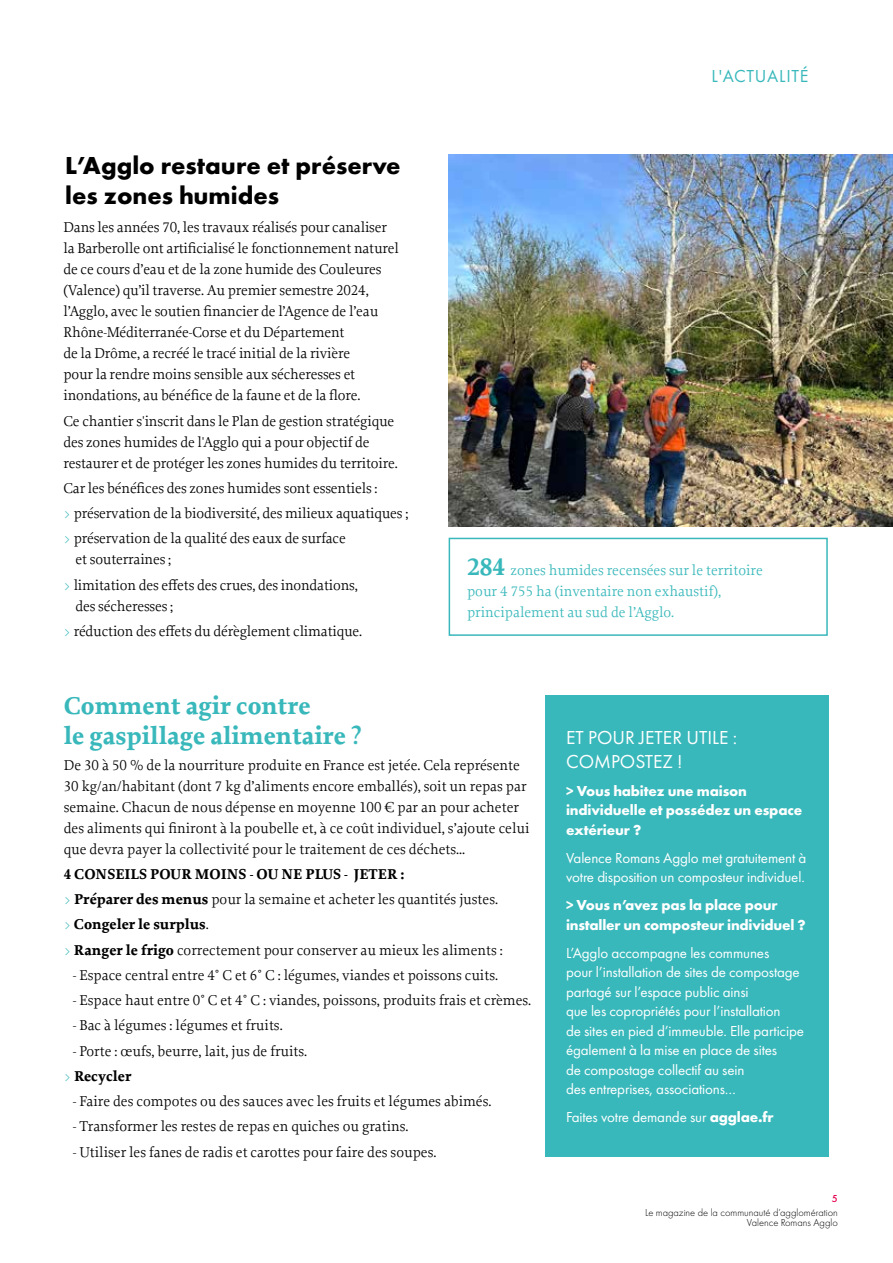
<style>
.page{position:relative;width:893px;height:1263px;background:#fff}
.page>*{position:absolute;margin:0;border:0;box-sizing:border-box;transform-origin:0 0}
.t1{font:700 25.5px/30.6px "Proforma";color:#39b8bb}
.t2{font:700 25.5px/30.6px "Futura PT";color:#000}
.t3{font:19.5px/23.4px "Futura PT";color:#fff}
.t4{font:18px "Futura PT";letter-spacing:.04em;color:#39b8bb}
.t5{font:15px/21px "Proforma";letter-spacing:-.01em;color:#000}
.t6{font:15px/19.5px "Futura PT";letter-spacing:-.01em;color:#fff}
.t7{font:700 15px/19.5px "Futura PT";letter-spacing:-.01em;color:#fff}
.t8{font:15px/21px "Proforma";color:#39b8bb}
.t9{font:300 10.5px/10.5px "Futura PT";color:#000;text-align:right}
.t10{font:500 10.5px "Futura PT";color:#e5004f}
.s1{color:#39b8bb}
.s2{font-weight:700;font-size:25.5px}
.s3{font-weight:700}
</style>
<div class="page">
<img style="left:448px;top:155px;width:445px;height:371px">
<div style="left:449px;top:538px;width:379px;height:98px;border:2px solid #39b8bb"></div>
<div style="left:545px;top:695px;width:283px;height:462px;background:#39b8bb"></div>
<h1 class="t2" style="left:65px;top:149px;width:337px">L’Agglo restaure et préserve les zones humides</h1>
<p class="t5" style="left:63px;top:217px;width:337px">Dans les années 70, les travaux réalisés pour canaliser la Barberolle ont artificialisé le fonctionnement naturel de ce cours d’eau et de la zone humide des Couleures (Valence) qu’il traverse. Au premier semestre 2024, l’Agglo, avec le soutien financier de l’Agence de l’eau Rhône-Méditerranée-Corse et du Département<br>de la Drôme, a recréé le tracé initial de la rivière<br>pour la rendre moins sensible aux sécheresses et inondations, au bénéfice de la faune et de la flore.</p>
<p class="t5" style="left:63px;top:410px;width:336px">Ce chantier s'inscrit dans le Plan de gestion stratégique des zones humides de l'Agglo qui a pour objectif de restaurer et de protéger les zones humides du territoire.</p>
<p class="t5" style="left:63px;top:475px;width:346px;line-height:25.2px">Car les bénéfices des zones humides sont essentiels :<br><span class="s1">&gt;</span> préservation de la biodiversité, des milieux aquatiques ; <span class="s1">&gt;</span> préservation de la qualité des eaux de surface</p>
<p class="t5" style="left:63px;top:547px;width:296px;line-height:25.2px;text-indent:12px">et souterraines ;<br><span class="s1">&gt;</span> limitation des effets des crues, des inondations,</p>
<p class="t5" style="left:63px;top:593px;width:300px;line-height:25.2px;text-indent:12px">des sécheresses ;<br><span class="s1">&gt;</span> réduction des effets du dérèglement climatique.</p>
<p class="t4" style="left:712px;top:65px;width:98px">L'ACTUALITÉ</p>
<p class="t8" style="left:467px;top:560px;width:297px"><span class="s2">284</span> zones humides recensées sur le territoire pour 4 755 ha (inventaire non exhaustif), principalement au sud de l’Agglo.</p>
<h1 class="t1" style="left:64px;top:690px;width:299px">Comment agir contre<br>le gaspillage alimentaire ?</h1>
<p class="t5" style="left:64px;top:754px;width:467px">De 30 à 50 % de la nourriture produite en France est jetée. Cela représente 30 kg/an/habitant (dont 7 kg d’aliments encore emballés), soit un repas par semaine. Chacun de nous dépense en moyenne 100 € par an pour acheter des aliments qui finiront à la poubelle et, à ce coût individuel, s’ajoute celui que devra payer la collectivité pour le traitement de ces déchets...</p>
<p class="t5" style="left:64px;top:861px;width:441px;line-height:25.2px"><span class="s3">4 CONSEILS POUR MOINS - OU NE PLUS - JETER :<br></span><span class="s1">&gt;</span> <span class="s3">Préparer des menus</span> pour la semaine et acheter les quantités justes. <span class="s1">&gt;</span> <span class="s3">Congeler le surplus</span>.<br><span class="s1">&gt;</span> <span class="s3">Ranger le frigo</span> correctement pour conserver au mieux les aliments :</p>
<p class="t5" style="left:73px;top:964px;width:427px">- Espace central entre 4° C et 6° C : légumes, viandes et poissons cuits.</p>
<p class="t5" style="left:73px;top:989px;width:460px">- Espace haut entre 0° C et 4° C : viandes, poissons, produits frais et crèmes.</p>
<p class="t5" style="left:73px;top:1015px;width:211px">- Bac à légumes : légumes et fruits.</p>
<p class="t5" style="left:64px;top:1038px;width:245px;line-height:25.2px;text-indent:9px">- Porte : œufs, beurre, lait, jus de fruits. <span class="s1">&gt;</span> <span class="s3">Recycler</span></p>
<p class="t5" style="left:73px;top:1090px;width:420px">- Faire des compotes ou des sauces avec les fruits et légumes abimés.</p>
<p class="t5" style="left:73px;top:1116px;width:337px">- Transformer les restes de repas en quiches ou gratins.</p>
<p class="t5" style="left:73px;top:1141px;width:365px">- Utiliser les fanes de radis et carottes pour faire des soupes.</p>
<h2 class="t3" style="left:566px;top:726px;width:173px">ET POUR JETER UTILE :<br>COMPOSTEZ !</h2>
<p class="t7" style="left:566px;top:781px;width:238px">&gt; Vous habitez une maison individuelle et possédez un espace extérieur ?</p>
<p class="t6" style="left:566px;top:848px;width:242px">Valence Romans Agglo met gratuitement à votre disposition un composteur individuel.</p>
<p class="t7" style="left:566px;top:895px;width:241px">&gt; Vous n’avez pas la place pour installer un composteur individuel ?</p>
<p class="t6" style="left:566px;top:943px;width:239px">L’Agglo accompagne les communes<br>pour l’installation de sites de compostage partagé sur l’espace public ainsi<br>que les copropriétés pour l’installation<br>de sites en pied d’immeuble. Elle participe également à la mise en place de sites<br>de compostage collectif au sein<br>des entreprises, associations…</p>
<p class="t6" style="left:566px;top:1107px;width:209px">Faites votre demande sur <span class="s3">agglae.fr</span></p>
<p class="t10" style="left:832px;top:1192px;width:7px">5</p>
<p class="t9" style="left:645px;top:1207px;width:194px">Le magazine de la communauté d’agglomération<br>Valence Romans Agglo</p>
</div>
